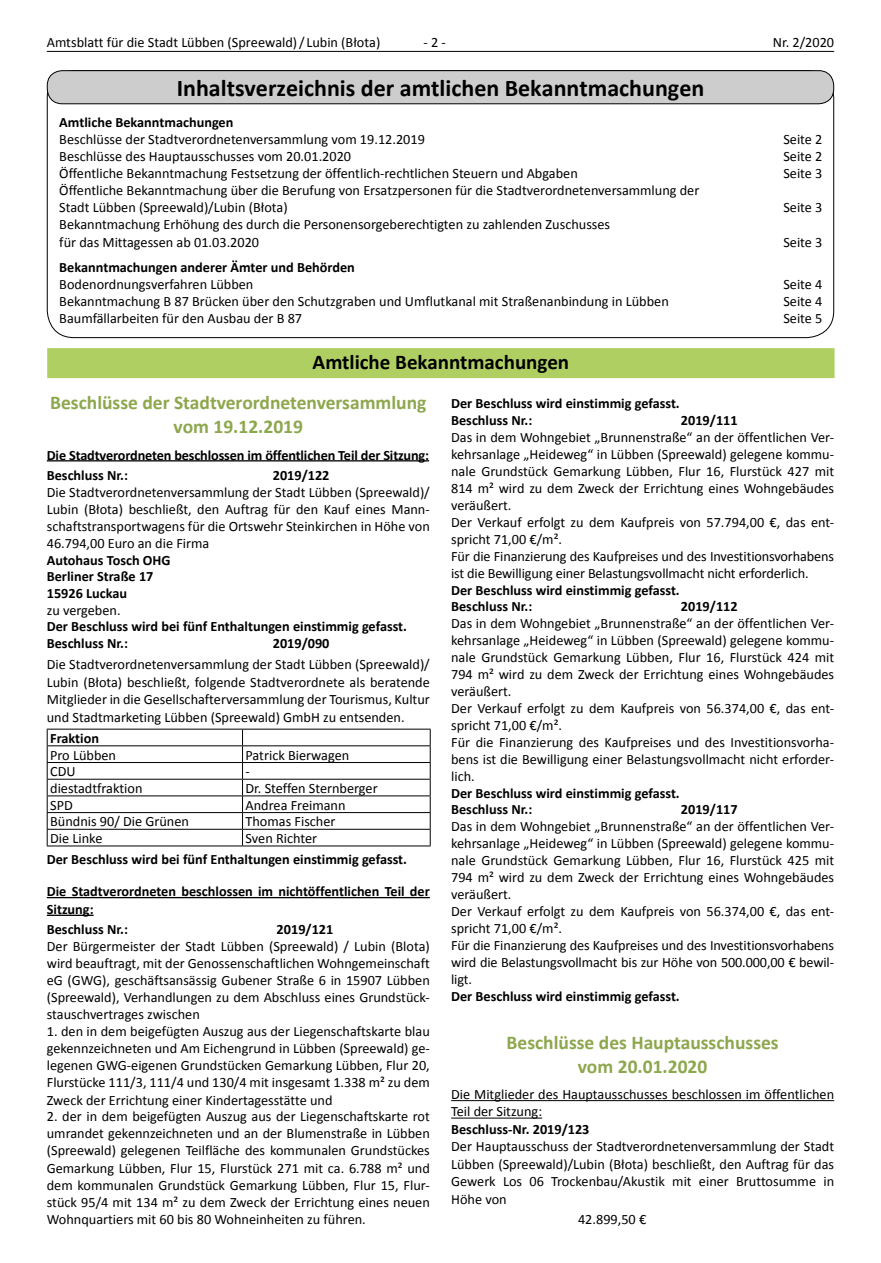
<style>
.page{position:relative;width:881px;height:1263px;background:#fff}
.page>*{position:absolute;margin:0;border:0;box-sizing:border-box;transform-origin:0 0}
.t1{font:700 24px "Calibri";color:#000}
.t2{font:700 21px "Calibri";color:#000}
.t3{font:700 19.5px/24px "Calibri";color:#8da74d;text-align:center}
.t4{font:14.25px/17px "Calibri";color:#000;text-align:justify}
.t5{font:700 14.25px/16.6px "Calibri";color:#000}
</style>
<div class="page">
<hr style="left:47px;top:51px;width:786px;height:1px;background:#000">
<hr style="left:47px;top:460px;width:382px;height:1px;background:#000">
<hr style="left:47px;top:897px;width:382px;height:1px;background:#000">
<hr style="left:47px;top:915px;width:47px;height:1px;background:#000">
<hr style="left:47px;top:729px;width:195px;height:1px;background:#000">
<hr style="left:242px;top:729px;width:188px;height:1px;background:#000">
<hr style="left:47px;top:745px;width:195px;height:1px;background:#000">
<hr style="left:242px;top:745px;width:188px;height:1px;background:#000">
<hr style="left:47px;top:762px;width:195px;height:1px;background:#000">
<hr style="left:242px;top:762px;width:188px;height:1px;background:#000">
<hr style="left:47px;top:779px;width:195px;height:1px;background:#000">
<hr style="left:242px;top:779px;width:188px;height:1px;background:#000">
<hr style="left:47px;top:795px;width:195px;height:1px;background:#000">
<hr style="left:242px;top:795px;width:188px;height:1px;background:#000">
<hr style="left:47px;top:812px;width:195px;height:1px;background:#000">
<hr style="left:242px;top:812px;width:188px;height:1px;background:#000">
<hr style="left:47px;top:829px;width:195px;height:1px;background:#000">
<svg style="left:47px;top:729px;width:1px;height:116px"></svg>
<hr style="left:242px;top:829px;width:188px;height:1px;background:#000">
<svg style="left:242px;top:729px;width:1px;height:116px"></svg>
<svg style="left:429px;top:729px;width:1px;height:116px"></svg>
<hr style="left:47px;top:845px;width:195px;height:1px;background:#000">
<hr style="left:242px;top:845px;width:188px;height:1px;background:#000">
<div style="left:47px;top:71px;width:786px;height:33px;background:#cecdcd;border-radius:15px"></div>
<div style="left:47px;top:70px;width:786px;height:34px;border:1px solid #000;border-radius:15px"></div>
<div style="left:47px;top:348px;width:787px;height:30px;background:#b0cf63"></div>
<hr style="left:451px;top:1100px;width:382px;height:1px;background:#000">
<hr style="left:451px;top:1117px;width:91px;height:1px;background:#000">
<p class="t4" style="left:47px;top:33px;width:335px">Amtsblatt für die Stadt Lübben (Spreewald)/ Lubin (Błota)</p>
<p class="t4" style="left:423px;top:33px;width:24px">- 2 -</p>
<p class="t4" style="left:772px;top:33px;width:63px">Nr. 2/2020</p>
<h1 class="t1" style="left:177px;top:73px;width:529px">Inhaltsverzeichnis der amtlichen Bekanntmachungen</h1>
<p class="t5" style="left:59px;top:113px;width:175px">Amtliche Bekanntmachungen</p>
<p class="t4" style="left:59px;top:130px;width:367px">Beschlüsse der Stadtverordnetenversammlung vom 19.12.2019</p>
<p class="t4" style="left:783px;top:130px;width:41px">Seite 2</p>
<p class="t4" style="left:59px;top:147px;width:293px">Beschlüsse des Hauptausschusses vom 20.01.2020</p>
<p class="t4" style="left:783px;top:147px;width:41px">Seite 2</p>
<p class="t4" style="left:59px;top:164px;width:520px">Öffentliche Bekanntmachung Festsetzung der öffentlich-rechtlichen Steuern und Abgaben</p>
<p class="t4" style="left:783px;top:164px;width:41px">Seite 3</p>
<p class="t4" style="left:59px;top:181px;width:641px">Öffentliche Bekanntmachung über die Berufung von Ersatzpersonen für die Stadtverordnetenversammlung der<br>Stadt Lübben (Spreewald)/Lubin (Błota)</p>
<p class="t4" style="left:783px;top:198px;width:41px">Seite 3</p>
<p class="t4" style="left:59px;top:215px;width:552px">Bekanntmachung Erhöhung des durch die Personensorgeberechtigten zu zahlenden Zuschusses für das Mittagessen ab 01.03.2020</p>
<p class="t4" style="left:783px;top:233px;width:41px">Seite 3</p>
<p class="t5" style="left:59px;top:258px;width:297px">Bekanntmachungen anderer Ämter und Behörden</p>
<p class="t4" style="left:59px;top:275px;width:195px">Bodenordnungsverfahren Lübben</p>
<p class="t4" style="left:783px;top:275px;width:41px">Seite 4</p>
<p class="t4" style="left:59px;top:292px;width:610px">Bekanntmachung B 87 Brücken über den Schutzgraben und Umflutkanal mit Straßenanbindung in Lübben</p>
<p class="t4" style="left:783px;top:292px;width:41px">Seite 4</p>
<p class="t4" style="left:59px;top:310px;width:244px">Baumfällarbeiten für den Ausbau der B 87</p>
<p class="t4" style="left:783px;top:310px;width:41px">Seite 5</p>
<h2 class="t2" style="left:312px;top:349px;width:258px">Amtliche Bekanntmachungen</h2>
<p class="t5" style="left:451px;top:395px;width:230px">Der Beschluss wird einstimmig gefasst.<br>Beschluss Nr.:</p>
<h3 class="t3" style="left:50px;top:390px;width:377px">Beschlüsse der Stadtverordnetenversammlung vom 19.12.2019</h3>
<p class="t5" style="left:47px;top:444px;width:384px;line-height:20.2px">Die Stadtverordneten beschlossen im öffentlichen Teil der Sitzung:<br>Beschluss Nr.:</p>
<p class="t5" style="left:680px;top:411px;width:58px">2019/111</p>
<p class="t4" style="left:451px;top:428px;width:384px;text-align:left">Das in dem Wohngebiet „Brunnenstraße“ an der öffentlichen Ver&shy;kehrsanlage „Heideweg“ in Lübben (Spreewald) gelegene kommu&shy;nale Grundstück Gemarkung Lübben, Flur 16, Flurstück 427 mit 814 m² wird zu dem Zweck der Errichtung eines Wohngebäudes veräußert.<br>Der Verkauf erfolgt zu dem Kaufpreis von 57.794,00 €, das ent&shy;spricht 71,00 €/m².<br>Für die Finanzierung des Kaufpreises und des Investitionsvorhabens ist die Bewilligung einer Belastungsvollmacht nicht erforderlich.</p>
<p class="t5" style="left:451px;top:581px;width:230px">Der Beschluss wird einstimmig gefasst.<br>Beschluss Nr.:</p>
<p class="t5" style="left:273px;top:466px;width:58px">2019/122</p>
<p class="t4" style="left:47px;top:483px;width:384px">Die Stadtverordnetenversammlung der Stadt Lübben (Spreewald)/ Lubin (Błota) beschließt, den Auftrag für den Kauf eines Mann&shy;schaftstransportwagens für die Ortswehr Steinkirchen in Höhe von 46.794,00 Euro an die Firma</p>
<p class="t5" style="left:47px;top:551px;width:125px">Autohaus Tosch OHG<br>Berliner Straße 17<br>15926 Luckau</p>
<p class="t4" style="left:47px;top:601px;width:75px">zu vergeben.</p>
<p class="t5" style="left:47px;top:618px;width:361px">Der Beschluss wird bei fünf Enthaltungen einstimmig gefasst.<br>Beschluss Nr.:</p>
<p class="t5" style="left:680px;top:597px;width:58px">2019/112</p>
<p class="t4" style="left:451px;top:614px;width:384px;text-align:left">Das in dem Wohngebiet „Brunnenstraße“ an der öffentlichen Ver&shy;kehrsanlage „Heideweg“ in Lübben (Spreewald) gelegene kommu&shy;nale Grundstück Gemarkung Lübben, Flur 16, Flurstück 424 mit 794 m² wird zu dem Zweck der Errichtung eines Wohngebäudes veräußert.<br>Der Verkauf erfolgt zu dem Kaufpreis von 56.374,00 €, das ent&shy;spricht 71,00 €/m².<br>Für die Finanzierung des Kaufpreises und des Investitionsvorha&shy;bens ist die Bewilligung einer Belastungsvollmacht nicht erforder&shy;lich.</p>
<p class="t5" style="left:451px;top:784px;width:230px">Der Beschluss wird einstimmig gefasst.<br>Beschluss Nr.:</p>
<p class="t5" style="left:273px;top:634px;width:58px">2019/090</p>
<p class="t4" style="left:47px;top:655px;width:384px;line-height:17.7px">Die Stadtverordnetenversammlung der Stadt Lübben (Spreewald)/ Lubin (Błota) beschließt, folgende Stadtverordnete als beratende Mitglieder in die Gesellschafterversammlung der Tourismus, Kultur und Stadtmarketing Lübben (Spreewald) GmbH zu entsenden.</p>
<p class="t5" style="left:50px;top:729px;width:50px">Fraktion</p>
<p class="t4" style="left:50px;top:746px;width:67px">Pro Lübben</p>
<p class="t4" style="left:245px;top:746px;width:105px">Patrick Bierwagen</p>
<p class="t4" style="left:50px;top:762px;width:27px">CDU</p>
<p class="t4" style="left:245px;top:762px;width:6px">-</p>
<p class="t4" style="left:50px;top:779px;width:94px">diestadtfraktion</p>
<p class="t4" style="left:245px;top:779px;width:133px">Dr. Steffen Sternberger</p>
<p class="t4" style="left:50px;top:796px;width:24px">SPD</p>
<p class="t4" style="left:245px;top:796px;width:101px">Andrea Freimann</p>
<p class="t4" style="left:50px;top:812px;width:140px">Bündnis 90/ Die Grünen</p>
<p class="t4" style="left:245px;top:812px;width:91px">Thomas Fischer</p>
<p class="t4" style="left:50px;top:829px;width:54px">Die Linke</p>
<p class="t4" style="left:245px;top:829px;width:73px">Sven Richter</p>
<p class="t5" style="left:47px;top:851px;width:361px">Der Beschluss wird bei fünf Enthaltungen einstimmig gefasst.</p>
<p class="t5" style="left:47px;top:882px;width:384px;line-height:17.7px">Die Stadtverordneten beschlossen im nichtöffentlichen Teil der<br>Sitzung:</p>
<p class="t5" style="left:47px;top:921px;width:83px">Beschluss Nr.:</p>
<p class="t5" style="left:276px;top:921px;width:58px">2019/121</p>
<p class="t4" style="left:47px;top:937px;width:384px">Der Bürgermeister der Stadt Lübben (Spreewald) / Lubin (Blota) wird beauftragt, mit der Genossenschaftlichen Wohngemeinschaft eG (GWG), geschäftsansässig Gubener Straße 6 in 15907 Lübben (Spreewald), Verhandlungen zu dem Abschluss eines Grundstück&shy;stauschvertrages zwischen</p>
<p class="t4" style="left:47px;top:1022px;width:384px">1. den in dem beigefügten Auszug aus der Liegenschaftskarte blau gekennzeichneten und Am Eichengrund in Lübben (Spreewald) ge&shy;legenen GWG-eigenen Grundstücken Gemarkung Lübben, Flur 20, Flurstücke 111/3, 111/4 und 130/4 mit insgesamt 1.338 m² zu dem Zweck der Errichtung einer Kindertagesstätte und</p>
<p class="t4" style="left:47px;top:1107px;width:384px">2. der in dem beigefügten Auszug aus der Liegenschaftskarte rot umrandet gekennzeichneten und an der Blumenstraße in Lübben (Spreewald) gelegenen Teilfläche des kommunalen Grundstückes Gemarkung Lübben, Flur 15, Flurstück 271 mit ca. 6.788 m² und dem kommunalen Grundstück Gemarkung Lübben, Flur 15, Flur&shy;stück 95/4 mit 134 m² zu dem Zweck der Errichtung eines neuen Wohnquartiers mit 60 bis 80 Wohneinheiten zu führen.</p>
<p class="t5" style="left:680px;top:801px;width:58px">2019/117</p>
<p class="t4" style="left:451px;top:817px;width:384px;text-align:left">Das in dem Wohngebiet „Brunnenstraße“ an der öffentlichen Ver&shy;kehrsanlage „Heideweg“ in Lübben (Spreewald) gelegene kommu&shy;nale Grundstück Gemarkung Lübben, Flur 16, Flurstück 425 mit 794 m² wird zu dem Zweck der Errichtung eines Wohngebäudes veräußert.<br>Der Verkauf erfolgt zu dem Kaufpreis von 56.374,00 €, das ent&shy;spricht 71,00 €/m².<br>Für die Finanzierung des Kaufpreises und des Investitionsvorhabens wird die Belastungsvollmacht bis zur Höhe von 500.000,00 € bewil&shy;ligt.</p>
<p class="t5" style="left:451px;top:987px;width:230px">Der Beschluss wird einstimmig gefasst.</p>
<h3 class="t3" style="left:506px;top:1030px;width:273px">Beschlüsse des Hauptausschusses vom 20.01.2020</h3>
<p class="t4" style="left:451px;top:1085px;width:384px;line-height:17.4px">Die Mitglieder des Hauptausschusses beschlossen im öffentlichen<br>Teil der Sitzung:</p>
<p class="t5" style="left:451px;top:1120px;width:140px">Beschluss-Nr. 2019/123</p>
<p class="t4" style="left:451px;top:1137px;width:384px;line-height:17.4px">Der Hauptausschuss der Stadtverordnetenversammlung der Stadt Lübben (Spreewald)/Lubin (Błota) beschließt, den Auftrag für das Gewerk Los 06 Trockenbau/Akustik mit einer Bruttosumme in Höhe von</p>
<p class="t4" style="left:578px;top:1210px;width:70px">42.899,50 €</p>
</div>
